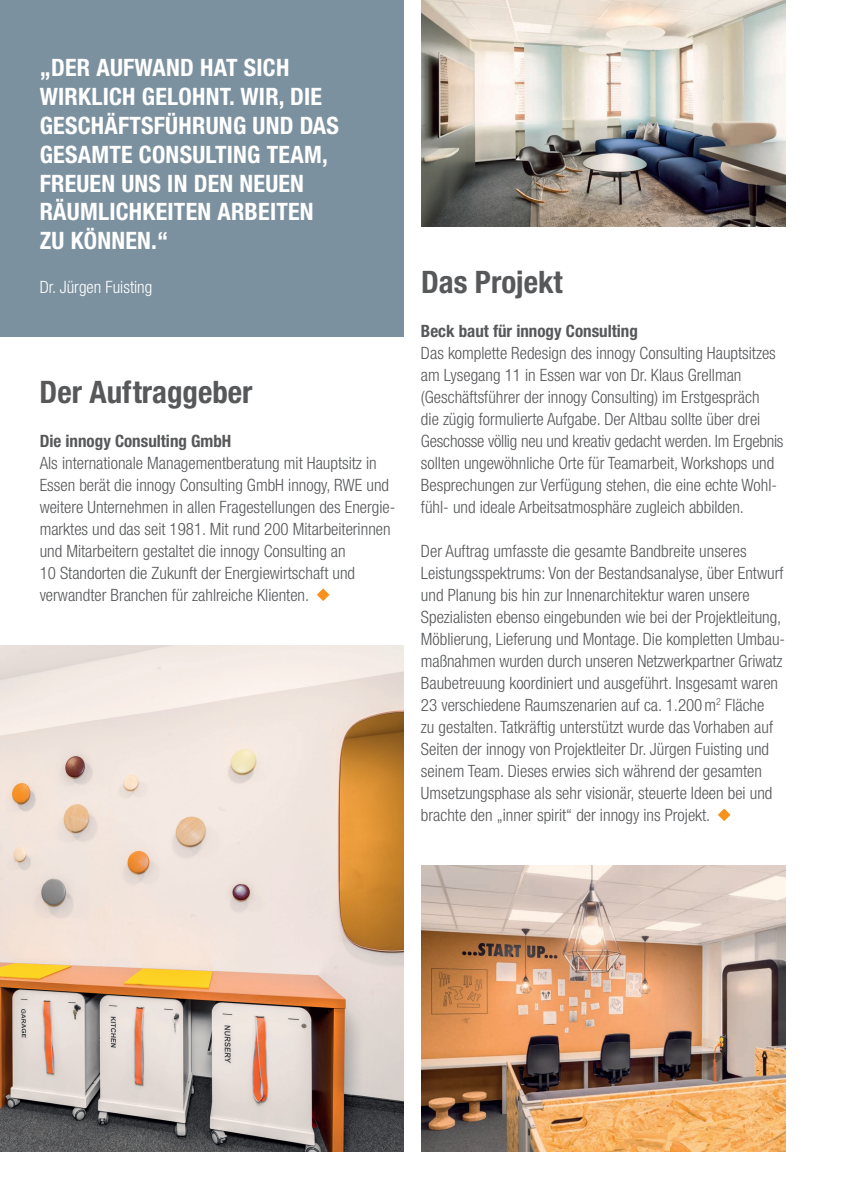
<style>
.page{position:relative;width:842px;height:1191px;background:#fff}
.page>*{position:absolute;margin:0;border:0;box-sizing:border-box;transform-origin:0 0}
.t1{font:700 condensed 31px "Helvetica Neue LT Std";color:#57585a}
.t2{font:700 condensed 24px/28.8px "Helvetica Neue LT Std";letter-spacing:.01em;color:#fff}
.t3{font:300 condensed 17px/22px "Helvetica Neue LT Std";color:#57585a}
.t4{font:700 condensed 17px "Helvetica Neue LT Std";color:#57585a}
.t5{font:300 condensed 17px "Helvetica Neue LT Std";color:#fff}
</style>
<div class="page">
<div style="left:0;top:0;width:404px;height:337px;background:#7c919f"></div>
<img style="left:0;top:645px;width:404px;height:506px">
<img style="left:421px;top:865px;width:364px;height:286px">
<img style="left:421px;top:0;width:364px;height:227px">
<svg style="left:317px;top:588px;width:12px;height:13px"></svg>
<svg style="left:718px;top:808px;width:12px;height:13px"></svg>
<h2 class="t2" style="left:40px;top:53px;width:301px">„DER AUFWAND HAT SICH<br>WIRKLICH GELOHNT. WIR, DIE<br>GESCHÄFTSFÜHRUNG UND DAS<br>GESAMTE CONSULTING TEAM,<br>FREUEN UNS IN DEN NEUEN<br>RÄUMLICHKEITEN ARBEITEN<br>ZU KÖNNEN.“</h2>
<p class="t5" style="left:40px;top:277px;width:114px">Dr. Jürgen Fuisting</p>
<h1 class="t1" style="left:40px;top:373px;width:215px">Der Auftraggeber</h1>
<p class="t4" style="left:40px;top:431px;width:193px">Die innogy Consulting GmbH</p>
<p class="t3" style="left:40px;top:452px;width:357px">Als internationale Managementberatung mit Hauptsitz in Essen berät die innogy Consulting GmbH innogy, RWE und weitere Unternehmen in allen Fragestellungen des Energie&shy;marktes und das seit 1981. Mit rund 200 Mitarbeiterinnen und Mitarbeitern gestaltet die innogy Consulting an<br>10 Standorten die Zukunft der Energiewirtschaft und verwandter Branchen für zahlreiche Klienten.</p>
<h1 class="t1" style="left:421px;top:263px;width:143px">Das Projekt</h1>
<p class="t4" style="left:421px;top:321px;width:218px">Beck baut für innogy Consulting</p>
<p class="t3" style="left:421px;top:342px;width:364px">Das komplette Redesign des innogy Consulting Hauptsitzes am Lysegang 11 in Essen war von Dr. Klaus Grellman (Geschäftsführer der innogy Consulting) im Erstgespräch<br>die zügig formulierte Aufgabe. Der Altbau sollte über drei Geschosse völlig neu und kreativ gedacht werden. Im Ergebnis sollten ungewöhnliche Orte für Teamarbeit, Workshops und Besprechungen zur Verfügung stehen, die eine echte Wohl&shy;fühl- und ideale Arbeitsatmosphäre zugleich abbilden.</p>
<p class="t3" style="left:421px;top:540px;width:366px">Der Auftrag umfasste die gesamte Bandbreite unseres Leistungsspektrums: Von der Bestandsanalyse, über Entwurf und Planung bis hin zur Innenarchitektur waren unsere Spezialisten ebenso eingebunden wie bei der Projektleitung, Möblierung, Lieferung und Montage. Die kompletten Umbau&shy;maßnahmen wurden durch unseren Netzwerkpartner Griwatz Baubetreuung koordiniert und ausgeführt. Insgesamt waren 23 verschiedene Raumszenarien auf ca. 1.200m<sup>2</sup> Fläche<br>zu gestalten. Tatkräftig unterstützt wurde das Vorhaben auf Seiten der innogy von Projektleiter Dr. Jürgen Fuisting und seinem Team. Dieses erwies sich während der gesamten Umsetzungsphase als sehr visionär, steuerte Ideen bei und brachte den „inner spirit“ der innogy ins Projekt.</p>
</div>
